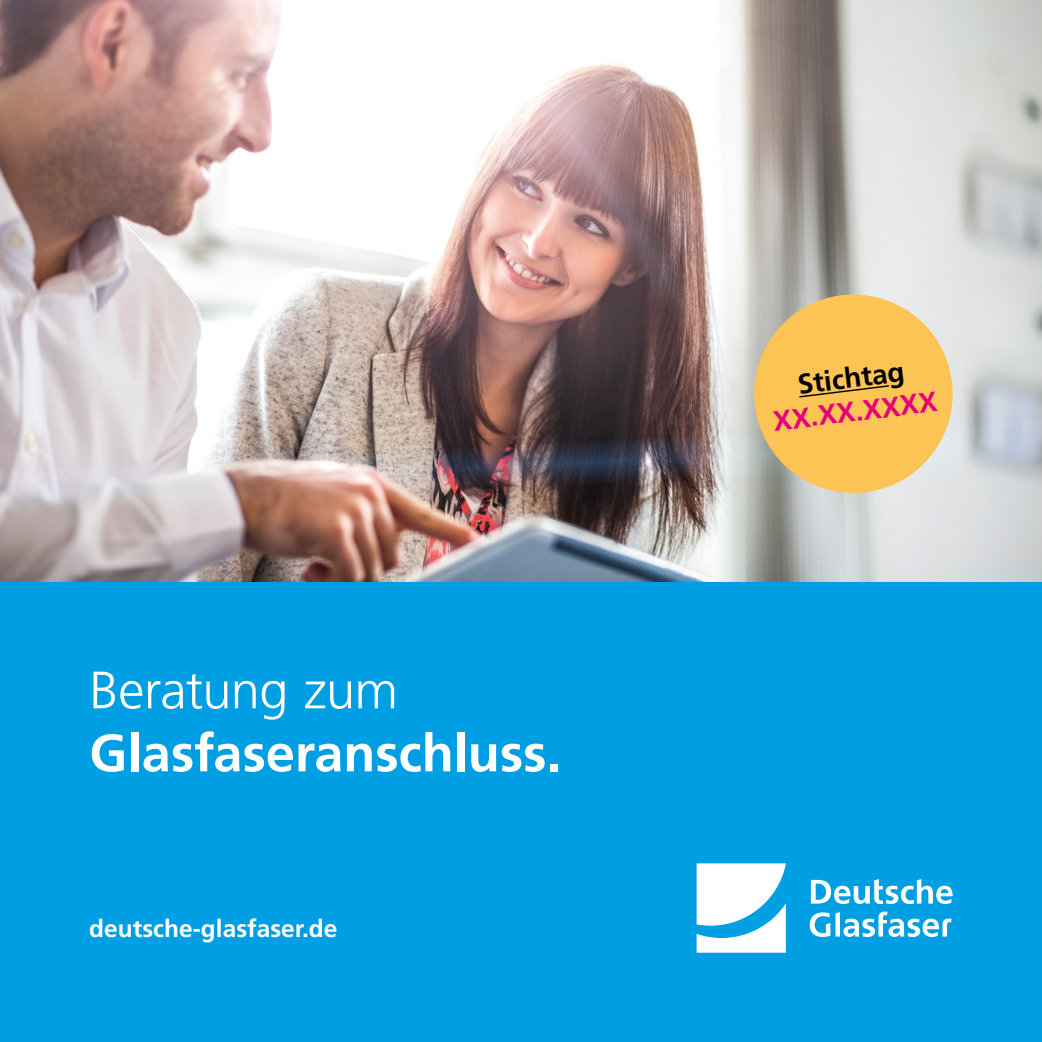
<style>
.page{position:relative;width:1042px;height:1042px;background:#fff}
.page>*{position:absolute;margin:0;border:0;box-sizing:border-box;transform-origin:0 0}
.t1{font:700 52.5px "Frutiger LT Std";letter-spacing:-.005em;color:#fff}
.t2{font:300 52.5px "Frutiger LT Std";letter-spacing:-.015em;color:#fff}
.t3{font:700 28px "Frutiger LT Std";color:#e5007d}
.t4{font:700 28px "Frutiger LT Std";color:#000}
.t5{font:700 24.5px "Frutiger LT Std";color:#fff}
</style>
<div class="page">
<img style="left:0;top:0;width:1042px;height:582px">
<div style="left:0;top:582px;width:1042px;height:460px;background:#009ee3"></div>
<svg style="left:810px;top:911px;width:141px;height:26px"></svg>
<svg style="left:811px;top:879px;width:141px;height:25px"></svg>
<svg style="left:696px;top:863px;width:90px;height:89px"></svg>
<svg style="left:748px;top:289px;width:210px;height:210px;background:#edc778"></svg>
<svg style="left:798px;top:384px;width:92px;height:14px"></svg>
<h1 class="t2" style="left:89px;top:660px;width:310px">Beratung zum</h1>
<h1 class="t1" style="left:89px;top:722px;width:474px">Glasfaseranschluss.</h1>
<p class="t5" style="left:89px;top:913px;width:250px">deutsche-glasfaser.de</p>
<p class="t4" style="left:796px;top:368px;width:109px;rotate:-7deg">Stichtag</p>
<p class="t3" style="left:771px;top:405px;width:166px;rotate:-7deg">XX.XX.XXXX</p>
</div>
